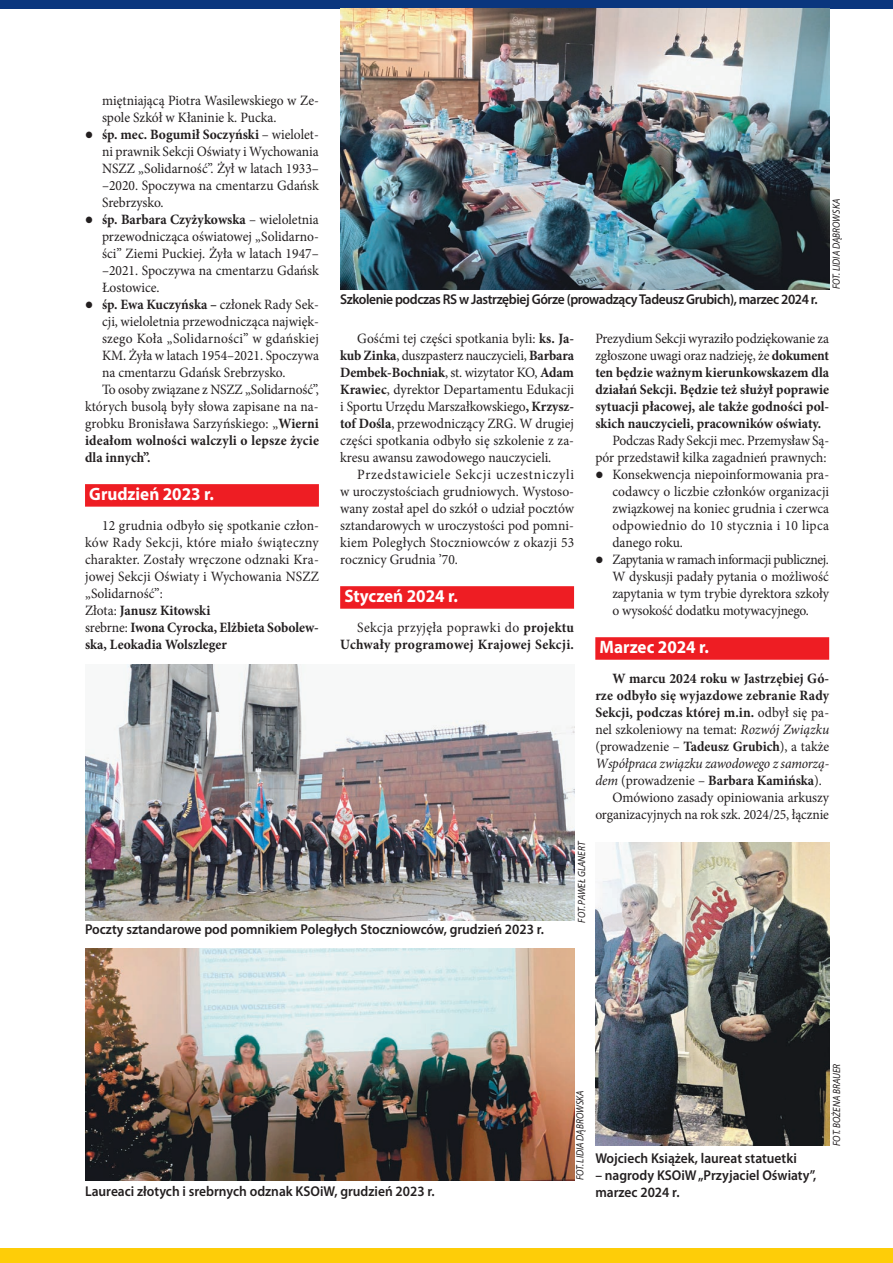
<style>
.page{position:relative;width:893px;height:1263px;background:#fff}
.page>*{position:absolute;margin:0;border:0;box-sizing:border-box;transform-origin:0 0}
.t1{font:700 18px "Myriad Pro";color:#fff;scale:.95 1}
.t2{font:14.25px/17px "Minion Pro";color:#231f20;text-align:justify;scale:.95 1}
.t3{font:700 14.25px/17px "Minion Pro";letter-spacing:.01em;color:#231f20;text-align:right;scale:.95 1}
.t4{font:600 14.25px/17.1px "Myriad Pro";color:#231f20;scale:.95 1}
.t5{font:600 14.25px "Myriad Pro";letter-spacing:-.03em;color:#231f20;scale:.95 1}
.t6{font:italic 14.25px "Minion Pro";letter-spacing:-.015em;color:#231f20;scale:.95 1}
.t7{font:14.25px "Minion Pro";letter-spacing:.02em;color:#231f20;scale:.95 1}
.t8{font:italic 10.5px "Myriad Pro";color:#231f20;scale:.9 1}
.s1{font-weight:700}
.s2{font-weight:400}
.s3{font-style:italic}
</style>
<div class="page">
<div style="left:0;top:1248px;width:893px;height:15px;background:#fecd08"></div>
<div style="left:0;top:0;width:893px;height:9px;background:#0a367e"></div>
<img style="left:340px;top:9px;width:489px;height:280px">
<div style="left:85px;top:484px;width:234px;height:23px;background:#ee1d23"></div>
<div style="left:340px;top:586px;width:234px;height:23px;background:#ee1d23"></div>
<div style="left:595px;top:637px;width:234px;height:23px;background:#ee1d23"></div>
<img style="left:85px;top:949px;width:489px;height:232px">
<img style="left:85px;top:665px;width:489px;height:255px">
<img style="left:595px;top:842px;width:234px;height:303px">
<p class="t2" style="left:102px;top:92px;width:230px">miętniającą Piotra Wasilewskiego w Ze&shy;spole Szkół w Kłaninie k. Pucka.</p>
<p class="t2" style="left:102px;top:126px;width:230px;text-indent:-17px">● <span class="s1">śp. mec. Bogumił Soczyński</span> – wielolet&shy;ni prawnik Sekcji Oświaty i Wychowania NSZZ „Solidarność”. Żył w latach 1933– –2020. Spoczywa na cmentarzu Gdańsk Srebrzysko.</p>
<p class="t2" style="left:102px;top:211px;width:230px;text-indent:-17px">● <span class="s1">śp. Barbara Czyżykowska</span> – wieloletnia przewodnicząca oświatowej „Solidarno&shy;ści” Ziemi Puckiej. Żyła w latach 1947– –2021. Spoczywa na cmentarzu Gdańsk Łostowice.</p>
<p class="t3" style="left:85px;top:296px;width:248px">● śp. Ewa Kuczyńska – <span class="s2">członek Rady Sek-</span></p>
<p class="t2" style="left:102px;top:313px;width:230px">cji, wieloletnia przewodnicząca najwięk-</p>
<p class="t7" style="left:102px;top:329px;width:230px">szego Koła „Solidarności” w gdańskiej</p>
<p class="t2" style="left:102px;top:347px;width:230px">KM. Żyła w latach 1954–2021. Spoczywa</p>
<p class="t2" style="left:102px;top:364px;width:195px">na cmentarzu Gdańsk Srebrzysko.</p>
<p class="t2" style="left:102px;top:381px;width:230px">To osoby związane z NSZZ „Solidarność”,</p>
<p class="t2" style="left:85px;top:398px;width:247px">których busolą były słowa zapisane na na-</p>
<p class="t2" style="left:85px;top:415px;width:248px">grobku Bronisława Sarzyńskiego: „<span class="s1">Wierni</span></p>
<p class="t3" style="left:85px;top:432px;width:248px">ideałom wolności walczyli o lepsze życie</p>
<p class="t3" style="left:85px;top:449px;width:70px">dla innych”.</p>
<p class="t1" style="left:89px;top:482px;width:133px">Grudzień 2023 r.</p>
<p class="t2" style="left:85px;top:517px;width:248px;text-align:left;text-indent:17px">12 grudnia odbyło się spotkanie człon&shy;ków Rady Sekcji, które miało świąteczny charakter. Zostały wręczone odznaki Kra&shy;jowej Sekcji Oświaty i Wychowania NSZZ „Solidarność”:<br>Złota: <span class="s1">Janusz Kitowski<br></span>srebrne: <span class="s1">Iwona Cyrocka, Elżbieta Sobolew&shy;ska, Leokadia Wolszleger</span></p>
<p class="t5" style="left:340px;top:291px;width:504px">Szkolenie podczas RS w Jastrzębiej Górze (prowadzący Tadeusz Grubich), marzec 2024 r.</p>
<p class="t8" style="left:830px;top:289px;width:102px;rotate:-90deg">FOT. LIDIA DĄBROWSKA</p>
<p class="t2" style="left:340px;top:330px;width:248px;text-indent:17px">Gośćmi tej części spotkania byli: <span class="s1">ks. Ja&shy;kub Zinka</span>, duszpasterz nauczycieli, <span class="s1">Barbara Dembek-Bochniak</span>, st. wizytator KO, <span class="s1">Adam Krawiec</span>, dyrektor Departamentu Edukacji i Sportu Urzędu Marszałkowskiego<span class="s1">, Krzysz&shy;tof Dośla</span>, przewodniczący ZRG. W drugiej części spotkania odbyło się szkolenie z za&shy;kresu awansu zawodowego nauczycieli.</p>
<p class="t2" style="left:340px;top:466px;width:248px;text-indent:17px">Przedstawiciele Sekcji uczestniczyli w uroczystościach grudniowych. Wystoso&shy;wany został apel do szkół o udział pocztów sztandarowych w uroczystości pod pomni&shy;kiem Poległych Stoczniowców z okazji 53 rocznicy Grudnia ’70.</p>
<p class="t1" style="left:344px;top:584px;width:121px">Styczeń 2024 r.</p>
<p class="t3" style="left:340px;top:619px;width:248px"><span class="s2">Sekcja przyjęła poprawki do</span> projektu<br>Uchwały programowej Krajowej Sekcji.</p>
<p class="t3" style="left:595px;top:330px;width:248px;text-align:justify"><span class="s2">Prezydium Sekcji wyraziło podziękowanie za zgłoszone uwagi oraz nadzieję, że</span> dokument ten będzie ważnym kierunkowskazem dla działań Sekcji. Będzie też służył poprawie sytuacji płacowej, ale także godności pol&shy;skich nauczycieli, pracowników oświaty.</p>
<p class="t2" style="left:595px;top:432px;width:248px;text-align:right">Podczas Rady Sekcji mec. Przemysław Są&shy;pór przedstawił kilka zagadnień prawnych:</p>
<p class="t2" style="left:612px;top:466px;width:230px;text-indent:-17px">● Konsekwencja niepoinformowania pra&shy;codawcy o liczbie członków organizacji związkowej na koniec grudnia i czerwca odpowiednio do 10 stycznia i 10 lipca danego roku.</p>
<p class="t2" style="left:612px;top:551px;width:230px;text-indent:-17px">● Zapytania w ramach informacji publicznej.<br>W dyskusji padały pytania o możliwość zapytania w tym trybie dyrektora szkoły o wysokość dodatku motywacyjnego.</p>
<p class="t1" style="left:600px;top:635px;width:117px">Marzec 2024 r.</p>
<p class="t3" style="left:612px;top:670px;width:230px">W marcu 2024 roku w Jastrzębiej Gó-</p>
<p class="t3" style="left:595px;top:687px;width:248px">rze odbyło się wyjazdowe zebranie Rady</p>
<p class="t3" style="left:595px;top:704px;width:248px">Sekcji, podczas której m.in. <span class="s2">odbył się pa-</span></p>
<p class="t2" style="left:595px;top:721px;width:248px">nel szkoleniowy na temat: <span class="s3">Rozwój Związku</span></p>
<p class="t2" style="left:595px;top:738px;width:248px">(prowadzenie – <span class="s1">Tadeusz Grubich</span>), a także</p>
<p class="t6" style="left:595px;top:754px;width:248px">Współpraca związku zawodowego z samorzą-</p>
<p class="t2" style="left:595px;top:772px;width:240px"><span class="s3">dem</span> (prowadzenie – <span class="s1">Barbara Kamińska</span>).</p>
<p class="t2" style="left:612px;top:789px;width:230px">Omówiono zasady opiniowania arkuszy</p>
<p class="t2" style="left:595px;top:806px;width:247px">organizacyjnych na rok szk. 2024/25, łącznie</p>
<p class="t4" style="left:85px;top:921px;width:485px">Poczty sztandarowe pod pomnikiem Poległych Stoczniowców, grudzień 2023 r.</p>
<p class="t8" style="left:575px;top:922px;width:92px;rotate:-90deg">FOT. PAWEŁ GLANERT</p>
<p class="t4" style="left:85px;top:1183px;width:369px">Laureaci złotych i srebrnych odznak KSOiW, grudzień 2023 r.</p>
<p class="t8" style="left:573px;top:1180px;width:102px;rotate:-90deg">FOT. LIDIA DĄBROWSKA</p>
<p class="t4" style="left:595px;top:1149px;width:214px">Wojciech Książek, laureat statuetki</p>
<p class="t4" style="left:595px;top:1167px;width:234px">– nagrody KSOiW „Przyjaciel Oświaty”, marzec 2024 r.</p>
<p class="t8" style="left:830px;top:1146px;width:92px;rotate:-90deg">FOT. BOŻENA BRAUER</p>
</div>
